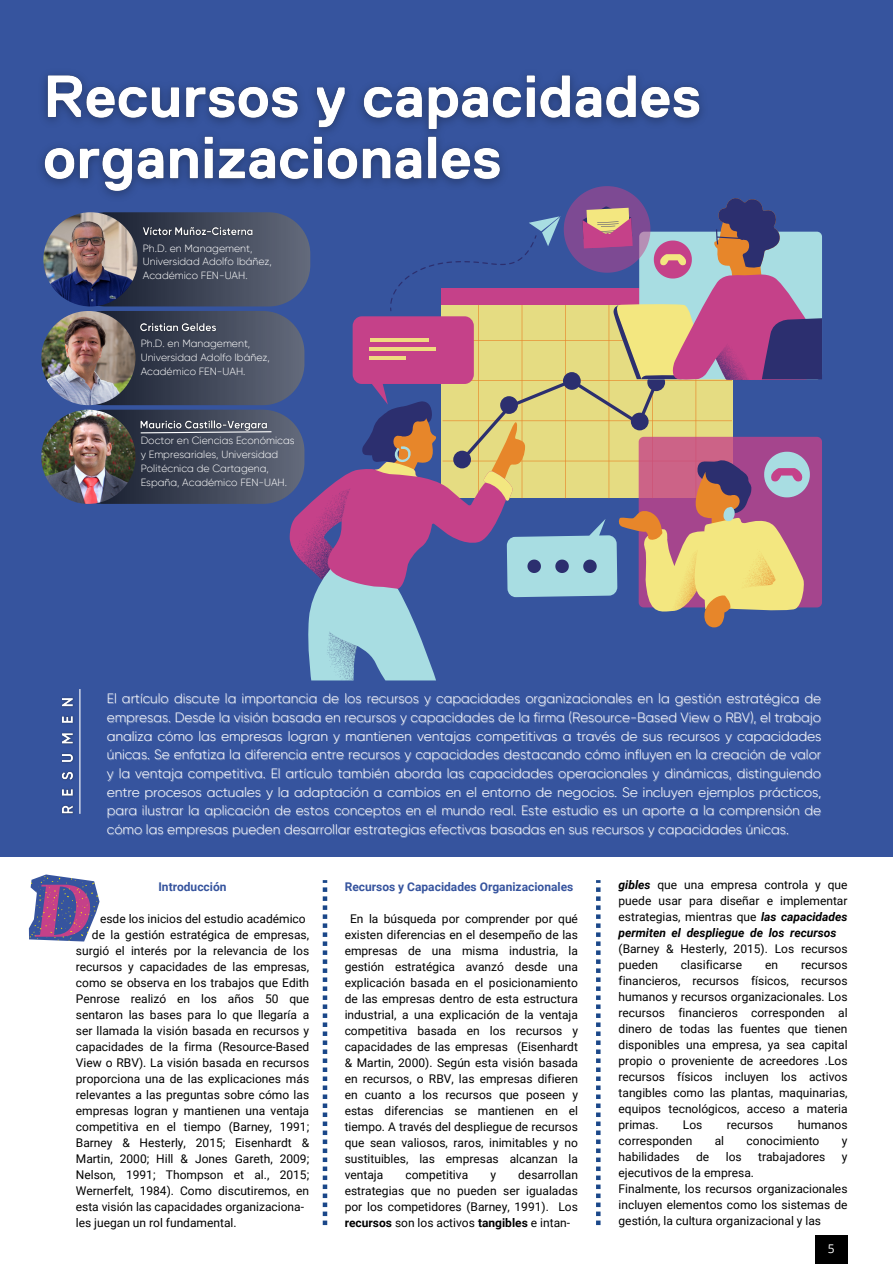
<style>
.page{position:relative;width:893px;height:1264px;background:#fff}
.page>*{position:absolute;margin:0;border:0;box-sizing:border-box;transform-origin:0 0}
.t1{font:300 13.5px/18.6px "Gilroy";color:#fff;text-align:justify}
.t2{font:12px/16px "Roboto";color:#000;text-align:justify}
.t3{font:700 12px "Roboto";color:#36549e}
.t4{font:12px "Open Sans";color:#fff}
.t5{font:300 10.5px/14px "Gilroy";color:#fff}
.s1{font-weight:700}
.s2{font-weight:700;font-style:italic}
</style>
<div class="page">
<div style="left:0;top:0;width:892px;height:856px;background:#36549e"></div>
<svg style="left:323px;top:880px;width:4px;height:344px"></svg>
<svg style="left:596px;top:880px;width:4px;height:344px"></svg>
<div style="left:814px;top:1234px;width:33px;height:29px;background:#000"></div>
<img style="left:41px;top:409px;width:94px;height:95px;border-radius:50%">
<img style="left:41px;top:311px;width:94px;height:94px;border-radius:50%">
<img style="left:43px;top:212px;width:95px;height:94px;border-radius:50%">
<svg style="left:62px;top:198px;width:760px;height:482px"></svg>
<svg style="left:29px;top:874px;width:70px;height:67px"></svg>
<img style="left:41px;top:74px;width:674px;height:135px">
<img style="left:61px;top:689px;width:19px;height:125px">
<img style="left:138px;top:320px;width:81px;height:15px">
<img style="left:140px;top:225px;width:115px;height:15px">
<p class="t5" style="left:143px;top:242px;width:131px">Ph.D. en Management,<br>Universidad Adolfo Ibáñez,<br>Académico FEN-UAH.</p>
<p class="t5" style="left:141px;top:337px;width:131px">Ph.D. en Management,<br>Universidad Adolfo Ibáñez,<br>Académico FEN-UAH.</p>
<p class="t5" style="left:141px;top:434px;width:155px">Doctor en Ciencias Económicas y Empresariales, Universidad<br>Politécnica de Cartagena,<br>España, Académico FEN-UAH.</p>
<p class="t1" style="left:107px;top:690px;width:715px">El artículo discute la importancia de los recursos y capacidades organizacionales en la gestión estratégica de</p>
<p class="t1" style="left:107px;top:709px;width:715px">empresas. Desde la visión basada en recursos y capacidades de la firma (Resource-Based View o RBV), el trabajo</p>
<h3 class="t1" style="left:107px;top:727px;width:715px">analiza cómo las empresas logran y mantienen ventajas competitivas a través de sus recursos y capacidades</h3>
<h5 class="t1" style="left:107px;top:746px;width:715px">únicas. Se enfatiza la diferencia entre recursos y capacidades destacando cómo influyen en la creación de valor y la ventaja competitiva. El artículo también aborda las capacidades operacionales y dinámicas, distinguiendo entre procesos actuales y la adaptación a cambios en el entorno de negocios. Se incluyen ejemplos prácticos,</h5>
<h5 class="t1" style="left:107px;top:802px;width:715px">para ilustrar la aplicación de estos conceptos en el mundo real. Este estudio es un aporte a la comprensión de</h5>
<h4 class="t1" style="left:107px;top:821px;width:683px">cómo las empresas pueden desarrollar estrategias efectivas basadas en sus recursos y capacidades únicas.</h4>
<p class="t3" style="left:158px;top:879px;width:70px">Introducción</p>
<p class="t2" style="left:76px;top:926px;width:235px;text-align:left;text-indent:16px">de la gestión estratégica de empresas, surgió el interés por la relevancia de los recursos y capacidades de las empresas, como se observa en los trabajos que Edith Penrose realizó en los años 50 que sentaron las bases para lo que llegaría a ser llamada la visión basada en recursos y capacidades de la firma (Resource-Based View o RBV). La visión basada en recursos proporciona una de las explicaciones más relevantes a las preguntas sobre cómo las empresas logran y mantienen una ventaja competitiva en el tiempo (Barney, 1991; Barney &amp; Hesterly, 2015; Eisenhardt &amp; Martin, 2000; Hill &amp; Jones Gareth, 2009; Nelson, 1991; Thompson et al., 2015; Wernerfelt, 1984). Como discutiremos, en esta visión las capacidades organizaciona&shy;les juegan un rol fundamental.</p>
<p class="t2" style="left:100px;top:910px;width:207px">esde los inicios del estudio académico</p>
<p class="t3" style="left:344px;top:879px;width:230px">Recursos y Capacidades Organizacionales</p>
<p class="t2" style="left:344px;top:910px;width:235px;text-indent:5px">En la búsqueda por comprender por qué existen diferencias en el desempeño de las empresas de una misma industria, la gestión estratégica avanzó desde una explicación basada en el posicionamiento de las empresas dentro de esta estructura industrial, a una explicación de la ventaja competitiva basada en los recursos y capacidades de las empresas (Eisenhardt &amp; Martin, 2000). Según esta visión basada en recursos, o RBV, las empresas difieren en cuanto a los recursos que poseen y estas diferencias se mantienen en el tiempo. A través del despliegue de recursos que sean valiosos, raros, inimitables y no sustituibles, las empresas alcanzan la ventaja</p>
<p class="t2" style="left:344px;top:1166px;width:235px;text-indent:173px">desarrollan estrategias que no pueden ser igualadas por los competidores (Barney, 1991). Los <span class="s1">recursos</span> son los activos <span class="s1">tangibles</span> e intan-</p>
<p class="t2" style="left:405px;top:1166px;width:64px">competitiva</p>
<p class="t2" style="left:490px;top:1166px;width:7px">y</p>
<p class="t2" style="left:618px;top:877px;width:230px"><span class="s2">gibles</span> que una empresa controla y que puede usar para diseñar e implementar estrategias, mientras que <span class="s2">las capacidades permiten el despliegue de los recursos</span></p>
<p class="t2" style="left:618px;top:941px;width:230px">(Barney &amp; Hesterly, 2015). Los recursos pueden</p>
<p class="t2" style="left:681px;top:957px;width:63px">clasificarse</p>
<p class="t2" style="left:765px;top:957px;width:14px">en</p>
<p class="t2" style="left:618px;top:957px;width:230px;text-indent:182px">recursos financieros, recursos físicos, recursos humanos y recursos organizacionales. Los recursos financieros corresponden al dinero de todas las fuentes que tienen disponibles una empresa, ya sea capital propio o proveniente de acreedores .Los recursos físicos incluyen los activos tangibles como las plantas, maquinarias, equipos tecnológicos, acceso a materia primas.</p>
<p class="t2" style="left:683px;top:1117px;width:21px">Los</p>
<p class="t2" style="left:726px;top:1117px;width:48px">recursos</p>
<p class="t2" style="left:797px;top:1117px;width:51px">humanos</p>
<p class="t2" style="left:618px;top:1133px;width:75px">corresponden</p>
<p class="t2" style="left:714px;top:1133px;width:11px">al</p>
<p class="t2" style="left:746px;top:1133px;width:74px">conocimiento</p>
<p class="t2" style="left:841px;top:1133px;width:7px">y</p>
<p class="t2" style="left:618px;top:1149px;width:63px">habilidades</p>
<p class="t2" style="left:696px;top:1149px;width:15px">de</p>
<p class="t2" style="left:725px;top:1149px;width:17px">los</p>
<p class="t2" style="left:758px;top:1149px;width:69px">trabajadores</p>
<p class="t2" style="left:841px;top:1149px;width:7px">y</p>
<p class="t2" style="left:618px;top:1165px;width:230px;text-align:left">ejecutivos de la empresa.<br>Finalmente, los recursos organizacionales incluyen elementos como los sistemas de gestión, la cultura organizacional y las</p>
<p class="t4" style="left:827px;top:1239px;width:8px">5</p>
</div>
